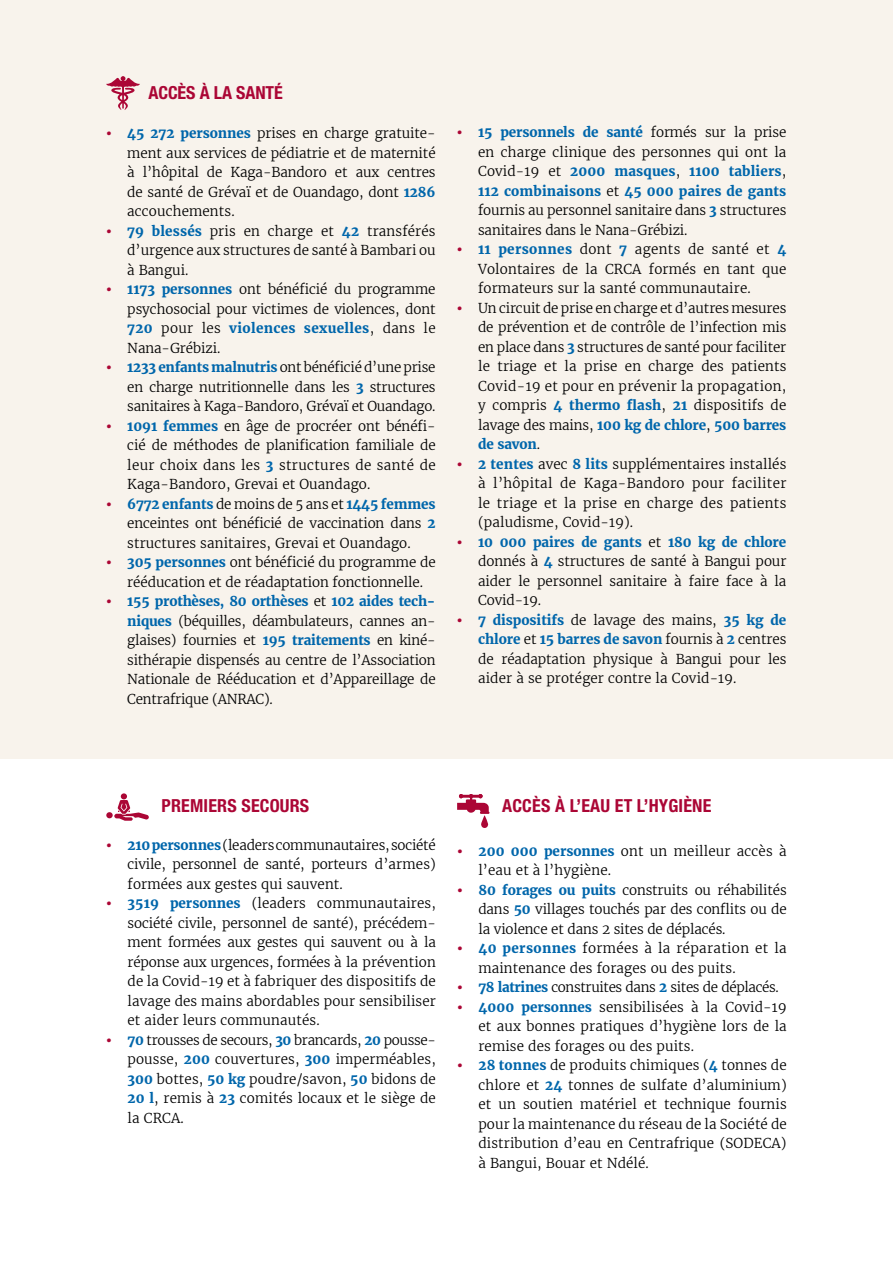
<style>
.page{position:relative;width:893px;height:1263px;background:#fff}
.page>*{position:absolute;margin:0;border:0;box-sizing:border-box;transform-origin:0 0}
.t1{font:700 condensed 18px "Helvetica Neue";letter-spacing:.01em;color:#ab0635}
.t2{font:300 13.5px/19.5px "Merriweather";letter-spacing:.01em;color:#000;text-align:justify}
.t3{font:300 13.5px "Merriweather";letter-spacing:-.025em;color:#000}
.s1{font-weight:900;color:#ab0635}
.s2{font-weight:700;color:#0066ab}
</style>
<div class="page">
<div style="left:0;top:0;width:893px;height:758px;background:#f8f3ec"></div>
<svg style="left:457px;top:794px;width:32px;height:34px"></svg>
<svg style="left:106px;top:76px;width:34px;height:34px"></svg>
<svg style="left:114px;top:793px;width:35px;height:28px"></svg>
<div style="left:106px;top:812px;width:7px;height:6px;background:#ab0635;border-radius:50%"></div>
<h1 class="t1" style="left:149px;top:82px;width:136px">ACCÈS À LA SANTÉ</h1>
<p class="t2" style="left:127px;top:124px;width:310px;text-indent:-21px"><span class="s1">•</span> <span class="s2">45 272 personnes</span> prises en charge gratuite&shy;ment aux services de pédiatrie et de maternité à l’hôpital de Kaga-Bandoro et aux centres de santé de Grévaï et de Ouandago, dont <span class="s2">1286 </span>accouchements.</p>
<p class="t2" style="left:127px;top:221px;width:310px;text-indent:-21px"><span class="s1">•</span> <span class="s2">79 blessés</span> pris en charge et <span class="s2">42</span> transférés d’urgence aux structures de santé à Bambari ou à Bangui.</p>
<p class="t2" style="left:127px;top:280px;width:310px;text-indent:-21px"><span class="s1">•</span> <span class="s2">1173 personnes</span> ont bénéficié du programme psychosocial pour victimes de violences, dont <span class="s2">720</span> pour les <span class="s2">violences sexuelles</span>, dans le Nana-Grébizi.</p>
<p class="t2" style="left:127px;top:358px;width:310px;text-indent:-21px"><span class="s1">•</span> <span class="s2">1233 enfants malnutris</span> ont bénéficié d’une prise en charge nutritionnelle dans les <span class="s2">3</span> structures sanitaires à Kaga-Bandoro, Grévaï et Ouandago.</p>
<p class="t2" style="left:127px;top:416px;width:310px;text-indent:-21px"><span class="s1">•</span> <span class="s2">1091 femmes</span> en âge de procréer ont bénéfi&shy;cié de méthodes de planification familiale de leur choix dans les <span class="s2">3</span> structures de santé de Kaga-Bandoro, Grevai et Ouandago.</p>
<p class="t2" style="left:127px;top:494px;width:310px;text-indent:-21px"><span class="s1">•</span> <span class="s2">6772 enfants</span> de moins de 5 ans et <span class="s2">1445 femmes </span>enceintes ont bénéficié de vaccination dans <span class="s2">2 </span>structures sanitaires, Grevai et Ouandago.</p>
<p class="t2" style="left:127px;top:552px;width:310px;text-indent:-21px"><span class="s1">•</span> <span class="s2">305 personnes</span> ont bénéficié du programme de rééducation et de réadaptation fonctionnelle.</p>
<p class="t2" style="left:127px;top:591px;width:310px;text-indent:-21px"><span class="s1">•</span> <span class="s2">155 prothèses, 80 orthèses</span> et <span class="s2">102 aides tech&shy;niques</span> (béquilles, déambulateurs, cannes an&shy;glaises) fournies et <span class="s2">195 traitements</span> en kiné&shy;sithérapie dispensés au centre de l’Association Nationale de Rééducation et d’Appareillage de Centrafrique (ANRAC).</p>
<p class="t2" style="left:478px;top:123px;width:310px;text-indent:-21px"><span class="s1">•</span> <span class="s2">15 personnels de santé</span> formés sur la prise en charge clinique des personnes qui ont la Covid-19 et <span class="s2">2000 masques</span>, <span class="s2">1100 tabliers</span>, <span class="s2">112 combinaisons</span> et <span class="s2">45 000 paires de gants </span>fournis au personnel sanitaire dans <span class="s2">3</span> structures sanitaires dans le Nana-Grébizi.</p>
<p class="t2" style="left:478px;top:240px;width:310px;text-indent:-21px"><span class="s1">•</span> <span class="s2">11 personnes</span> dont <span class="s2">7</span> agents de santé et <span class="s2">4<br></span>Volontaires de la CRCA formés en tant que formateurs sur la santé communautaire.</p>
<p class="t2" style="left:478px;top:298px;width:310px;text-indent:-21px"><span class="s1">•</span> Un circuit de prise en charge et d’autres mesures de prévention et de contrôle de l’infection mis en place dans <span class="s2">3</span> structures de santé pour faciliter le triage et la prise en charge des patients Covid-19 et pour en prévenir la propagation, y compris <span class="s2">4 thermo flash</span>, <span class="s2">21</span> dispositifs de lavage des mains, <span class="s2">100 kg de chlore</span>, <span class="s2">500 barres de savon</span>.</p>
<p class="t2" style="left:478px;top:454px;width:310px;text-indent:-21px"><span class="s1">•</span> <span class="s2">2 tentes</span> avec <span class="s2">8 lits</span> supplémentaires installés à l’hôpital de Kaga-Bandoro pour faciliter le triage et la prise en charge des patients (paludisme, Covid-19).</p>
<p class="t2" style="left:478px;top:532px;width:310px;text-indent:-21px"><span class="s1">•</span> <span class="s2">10 000 paires de gants</span> et <span class="s2">180 kg de chlore </span>donnés à <span class="s2">4</span> structures de santé à Bangui pour aider le personnel sanitaire à faire face à la Covid-19.</p>
<p class="t2" style="left:478px;top:610px;width:310px;text-indent:-21px"><span class="s1">•</span> <span class="s2">7 dispositifs</span> de lavage des mains, <span class="s2">35 kg de chlore</span> et <span class="s2">15 barres de savon</span> fournis à <span class="s2">2</span> centres de réadaptation physique à Bangui pour les aider à se protéger contre la Covid-19.</p>
<h1 class="t1" style="left:162px;top:795px;width:149px">PREMIERS SECOURS</h1>
<p class="t2" style="left:128px;top:835px;width:310px;text-indent:-21px"><span class="s1">•</span> <span class="s2">210 personnes</span> (leaders communautaires, société civile, personnel de santé, porteurs d’armes) formées aux gestes qui sauvent.</p>
<p class="t2" style="left:128px;top:894px;width:310px;text-indent:-21px"><span class="s1">•</span> <span class="s2">3519 personnes</span> (leaders communautaires, société civile, personnel de santé), précédem&shy;ment formées aux gestes qui sauvent ou à la réponse aux urgences, formées à la prévention de la Covid-19 et à fabriquer des dispositifs de lavage des mains abordables pour sensibiliser et aider leurs communautés.</p>
<p class="t2" style="left:128px;top:1030px;width:310px;text-indent:-21px"><span class="s1">•</span> <span class="s2">70</span> trousses de secours, <span class="s2">30</span> brancards, <span class="s2">20</span> pousse&shy;pousse, <span class="s2">200</span> couvertures, <span class="s2">300</span> imperméables, <span class="s2">300</span> bottes, <span class="s2">50 kg</span> poudre/savon, <span class="s2">50</span> bidons de <span class="s2">20 l</span>, remis à <span class="s2">23</span> comités locaux et le siège de la CRCA.</p>
<h1 class="t1" style="left:502px;top:795px;width:211px">ACCÈS À L’EAU ET L’HYGIÈNE</h1>
<p class="t2" style="left:478px;top:841px;width:310px;text-indent:-21px"><span class="s1">•</span> <span class="s2">200 000 personnes</span> ont un meilleur accès à l’eau et à l’hygiène.</p>
<p class="t2" style="left:478px;top:880px;width:310px;text-indent:-21px"><span class="s1">•</span> <span class="s2">80 forages ou puits</span> construits ou réhabilités dans <span class="s2">50</span> villages touchés par des conflits ou de la violence et dans 2 sites de déplacés.</p>
<p class="t2" style="left:478px;top:939px;width:310px;text-indent:-21px"><span class="s1">•</span> <span class="s2">40 personnes</span> formées à la réparation et la maintenance des forages ou des puits.</p>
<p class="t3" style="left:457px;top:979px;width:323px"><span class="s1">•</span> <span class="s2">78 latrines</span> construites dans <span class="s2">2</span> sites de déplacés.</p>
<p class="t2" style="left:478px;top:997px;width:310px;text-indent:-21px"><span class="s1">•</span> <span class="s2">4000 personnes</span> sensibilisées à la Covid-19 et aux bonnes pratiques d’hygiène lors de la remise des forages ou des puits.</p>
<p class="t2" style="left:478px;top:1056px;width:310px;text-indent:-21px"><span class="s1">•</span> <span class="s2">28 tonnes</span> de produits chimiques (<span class="s2">4</span> tonnes de chlore et <span class="s2">24</span> tonnes de sulfate d’aluminium) et un soutien matériel et technique fournis pour la maintenance du réseau de la Société de distribution d’eau en Centrafrique (SODECA) à Bangui, Bouar et Ndélé.</p>
</div>
